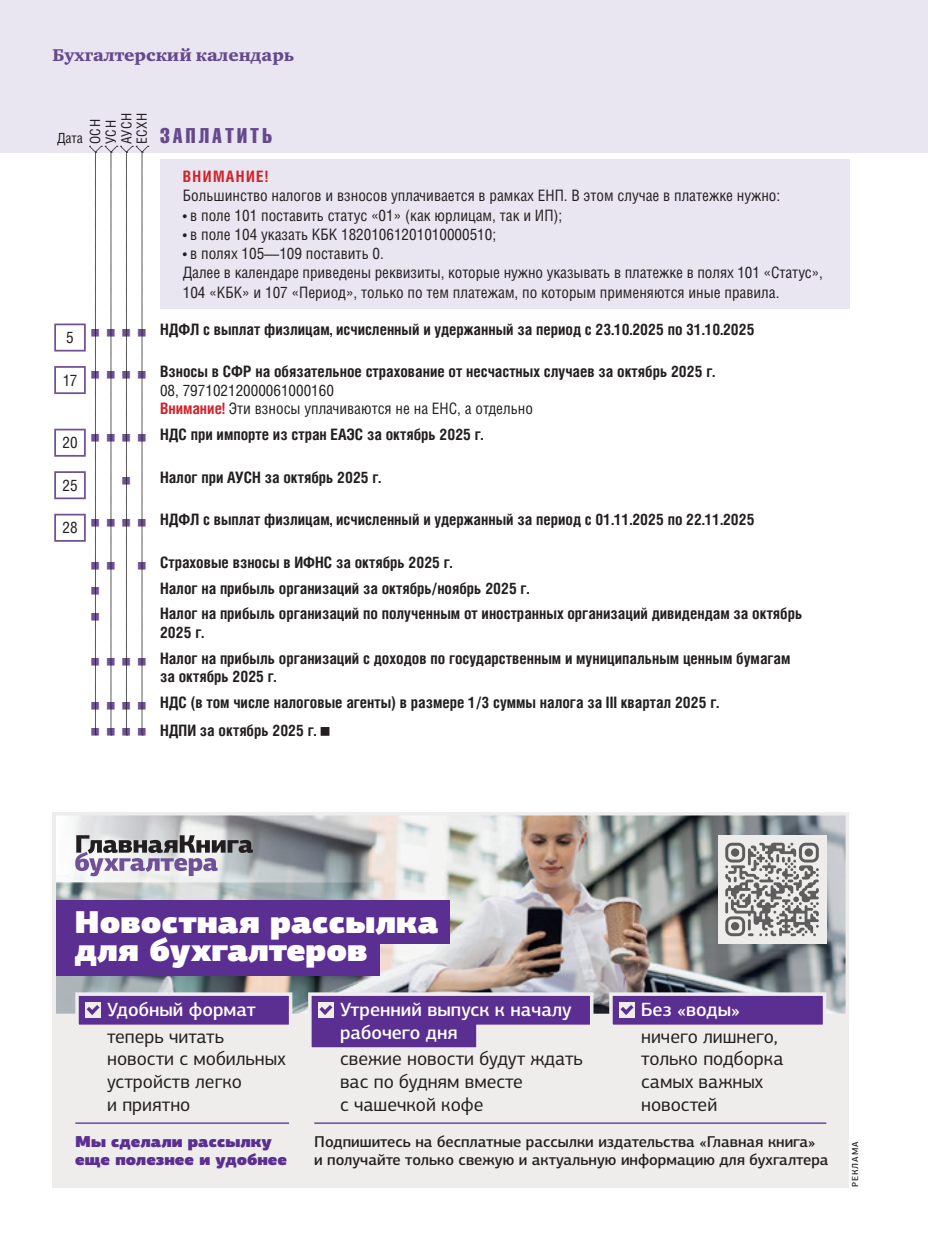
<style>
.page{position:relative;width:928px;height:1260px;background:#fff}
.page>*{position:absolute;margin:0;border:0;box-sizing:border-box;transform-origin:0 0}
.t1{font:31.5px/28px "PF Centro Sans Pro U Black";color:#fff}
.t2{font:21px "Helios Compressed";letter-spacing:.15em;color:#6f5197}
.t3{font:19.25px/22.8px "PF Centro Sans Pro";color:#231f20}
.t4{font:500 19.25px/22.8px "PF Centro Sans Pro";color:#fff}
.t5{font:17.5px "Charter Black ITC";color:#6f5197}
.cal_table___hdg{font:700 15.75px/18.4px "Helios Cond";color:#231f20}
.cal___att{font:15.75px/19.2px "Helios Cond";color:#231f20}
.t6{font:500 15.75px/17.5px "PF Centro Sans Pro";color:#231f20}
.cal_table___body{font:15.75px "Helios Cond";color:#231f20}
.t7{font:15.75px/17.5px "PF Centro Sans Pro U Black";color:#5b2e91}
.cal___att-2{font:700 15.75px "Helios Cond";letter-spacing:.09em;color:#d1232a}
.cal_table___data{font:15.75px "Helios Cond";letter-spacing:.015em;color:#231f20}
.cal_table___body-2{font:14px "Helios Cond";letter-spacing:.05em;color:#231f20}
.t8{font:500 8.75px "PF Centro Sans Pro";letter-spacing:.12em;color:#231f20}
.s1{font-weight:700;color:#d1232a}
</style>
<div class="page">
<div style="left:160px;top:159px;width:689px;height:150px;background:#eae6f1"></div>
<div style="left:54px;top:324px;width:32px;height:28px;border:2px solid #6f5197"></div>
<div style="left:54px;top:366px;width:32px;height:28px;border:2px solid #6f5197"></div>
<div style="left:54px;top:429px;width:32px;height:28px;border:2px solid #6f5197"></div>
<div style="left:54px;top:471px;width:32px;height:28px;border:2px solid #6f5197"></div>
<div style="left:54px;top:514px;width:32px;height:28px;border:2px solid #6f5197"></div>
<div style="left:0;top:0;width:928px;height:152px;background:#eae6f1"></div>
<div style="left:52px;top:812px;width:797px;height:375px;background:#efedec"></div>
<img style="left:57px;top:817px;width:787px;height:195px">
<div style="left:52px;top:812px;width:797px;height:205px;border:4px solid #efedec"></div>
<svg style="left:75px;top:835px;width:178px;height:41px"></svg>
<div style="left:56px;top:937px;width:324px;height:38px;background:#5b2e91"></div>
<div style="left:56px;top:900px;width:394px;height:44px;background:#5b2e91"></div>
<hr style="left:75px;top:1122px;width:214px;height:2px;background:#5b2e91">
<hr style="left:314px;top:1122px;width:512px;height:2px;background:#5b2e91">
<div style="left:718px;top:835px;width:108px;height:109px;background:#efedec"></div>
<svg style="left:725px;top:843px;width:93px;height:93px"></svg>
<svg style="left:74px;top:991px;width:220px;height:34px;background:#7754a1"></svg>
<svg style="left:306px;top:991px;width:289px;height:57px"></svg>
<svg style="left:607px;top:991px;width:221px;height:34px;background:#7653a0"></svg>
<svg style="left:90px;top:146px;width:59px;height:590px"></svg>
<p class="t5" style="left:52px;top:44px;width:243px">Бухгалтерский календарь</p>
<p class="cal_table___body-2" style="left:87px;top:144px;width:27px;rotate:-90deg">ОСН</p>
<p class="cal_table___body-2" style="left:102px;top:144px;width:26px;rotate:-90deg">УСН</p>
<p class="cal_table___body-2" style="left:118px;top:144px;width:33px;rotate:-90deg">АУСН</p>
<p class="cal_table___body-2" style="left:133px;top:144px;width:34px;rotate:-90deg">ЕСХН</p>
<p class="cal_table___body-2" style="left:57px;top:130px;width:27px">Дата</p>
<p class="t2" style="left:160px;top:124px;width:113px">ЗАПЛАТИТЬ</p>
<p class="cal___att-2" style="left:183px;top:166px;width:87px">ВНИМАНИЕ!</p>
<p class="cal___att" style="left:183px;top:186px;width:599px">Большинство налогов и взносов уплачивается в рамках ЕНП. В этом случае в платежке нужно:</p>
<p class="cal___att" style="left:183px;top:205px;width:381px">• в поле 101 поставить статус «01» (как юрлицам, так и ИП);</p>
<p class="cal___att" style="left:183px;top:225px;width:315px">• в поле 104 указать КБК 18201061201010000510;</p>
<p class="cal___att" style="left:183px;top:244px;width:203px">• в полях 105—109 поставить 0.</p>
<p class="cal___att" style="left:183px;top:263px;width:641px">Далее в календаре приведены реквизиты, которые нужно указывать в платежке в полях 101 «Статус»,<br>104 «КБК» и 107 «Период», только по тем платежам, по которым применяются иные правила.</p>
<p class="cal_table___data" style="left:66px;top:328px;width:9px">5</p>
<p class="cal_table___hdg" style="left:160px;top:320px;width:596px">НДФЛ с выплат физлицам, исчисленный и удержанный за период с 23.10.2025 по 31.10.2025</p>
<p class="cal_table___data" style="left:63px;top:371px;width:16px">17</p>
<p class="cal_table___hdg" style="left:160px;top:362px;width:556px">Взносы в СФР на обязательное страхование от несчастных случаев за октябрь 2025 г.</p>
<p class="cal_table___body" style="left:160px;top:381px;width:175px">08, 79710212000061000160</p>
<p class="cal_table___body" style="left:160px;top:399px;width:374px"><span class="s1">Внимание!</span> Эти взносы уплачиваются не на ЕНС, а отдельно</p>
<p class="cal_table___data" style="left:62px;top:433px;width:17px">20</p>
<p class="cal_table___hdg" style="left:160px;top:425px;width:325px">НДС при импорте из стран ЕАЭС за октябрь 2025 г.</p>
<p class="cal_table___data" style="left:62px;top:476px;width:17px">25</p>
<p class="cal_table___hdg" style="left:160px;top:468px;width:223px">Налог при АУСН за октябрь 2025 г.</p>
<p class="cal_table___data" style="left:62px;top:518px;width:17px">28</p>
<p class="cal_table___hdg" style="left:160px;top:510px;width:596px">НДФЛ с выплат физлицам, исчисленный и удержанный за период с 01.11.2025 по 22.11.2025</p>
<p class="cal_table___hdg" style="left:160px;top:553px;width:294px">Страховые взносы в ИФНС за октябрь 2025 г.</p>
<p class="cal_table___hdg" style="left:160px;top:579px;width:371px">Налог на прибыль организаций за октябрь/ноябрь 2025 г.</p>
<p class="cal_table___hdg" style="left:160px;top:605px;width:644px">Налог на прибыль организаций по полученным от иностранных организаций дивидендам за октябрь<br>2025 г.</p>
<p class="cal_table___hdg" style="left:160px;top:649px;width:632px">Налог на прибыль организаций с доходов по государственным и муниципальным ценным бумагам за октябрь 2025 г.</p>
<p class="cal_table___hdg" style="left:160px;top:693px;width:560px">НДС (в том числе налоговые агенты) в размере 1/3 суммы налога за III квартал 2025 г.</p>
<p class="cal_table___hdg" style="left:160px;top:721px;width:158px">НДПИ за октябрь 2025 г.</p>
<p class="t1" style="left:74px;top:908px;width:366px">Новостная рассылка для бухгалтеров</p>
<p class="t4" style="left:107px;top:998px;width:150px">Удобный формат</p>
<p class="t3" style="left:107px;top:1025px;width:180px">теперь читать новости с мобильных устройств легко<br>и приятно</p>
<p class="t4" style="left:340px;top:998px;width:233px">Утренний выпуск к началу рабочего дня</p>
<p class="t3" style="left:340px;top:1048px;width:244px">свежие новости будут ждать вас по будням вместе<br>с чашечкой кофе</p>
<p class="t4" style="left:641px;top:998px;width:100px">Без «воды»</p>
<p class="t3" style="left:641px;top:1025px;width:144px">ничего лишнего, только подборка самых важных новостей</p>
<p class="t7" style="left:75px;top:1133px;width:213px">Мы сделали рассылку еще полезнее и удобнее</p>
<p class="t6" style="left:314px;top:1133px;width:516px">Подпишитесь на бесплатные рассылки издательства «Главная книга»<br>и получайте только свежую и актуальную информацию для бухгалтера</p>
<p class="t8" style="left:849px;top:1187px;width:47px;rotate:-90deg">РЕКЛАМА</p>
</div>
